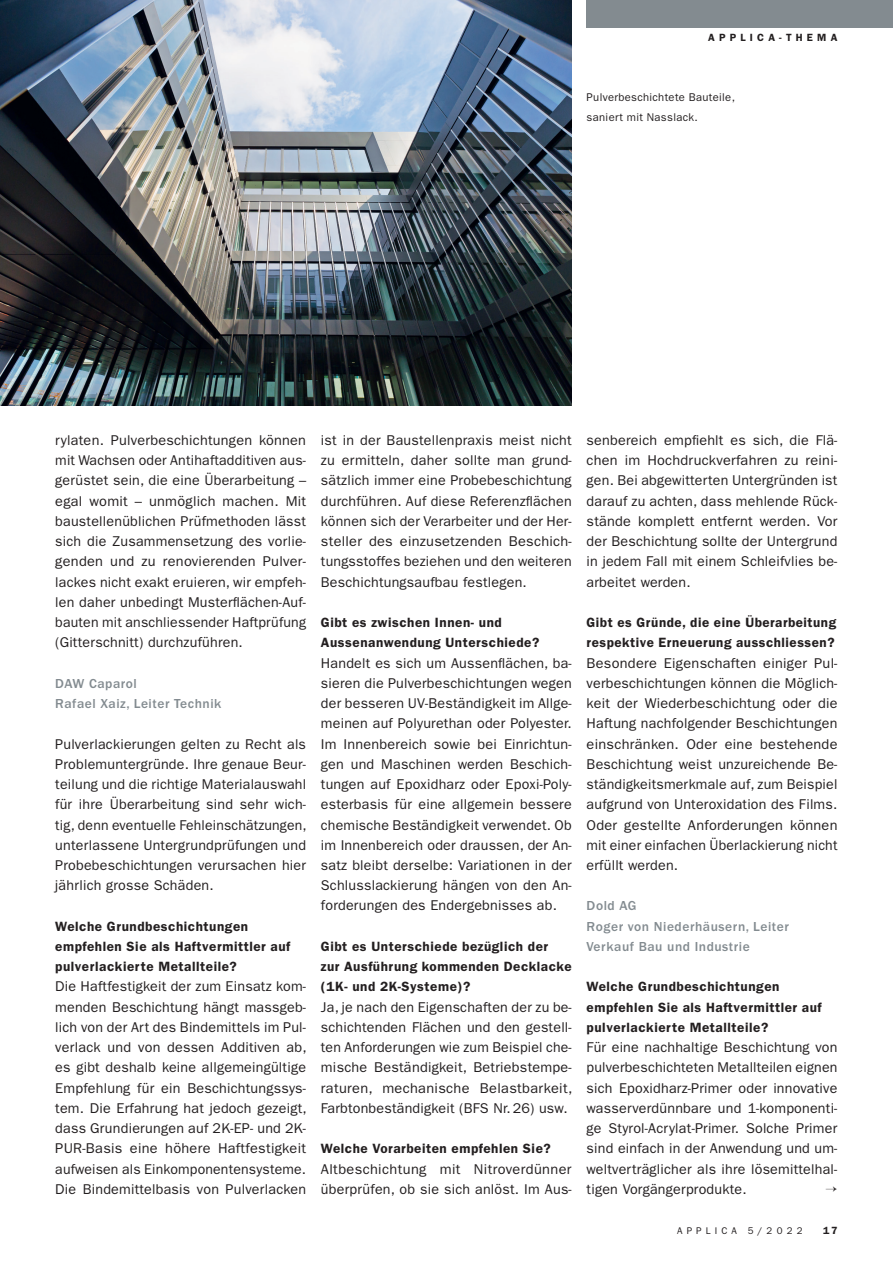
<style>
.page{position:relative;width:893px;height:1263px;background:#fff}
.page>*{position:absolute;margin:0;border:0;box-sizing:border-box;transform-origin:0 0}
.t1{font:14.25px/20.2px "ITC Franklin Gothic Std";letter-spacing:.015em;color:#231f20;text-align:justify}
.t2{font:600 13.5px/20.2px "ITC Franklin Gothic Std";letter-spacing:.04em;color:#231f20}
.t3{font:500 13.5px/20.2px "ITC Franklin Gothic Std";letter-spacing:.04em;color:#838b90}
.t4{font:11.25px/20.2px "ITC Franklin Gothic Std";letter-spacing:.03em;color:#231f20}
.t5{font:600 10.5px "ITC Franklin Gothic Std";letter-spacing:.4em;color:#231f20}
.t6{font:9.75px "ITC Franklin Gothic Std";letter-spacing:.42em;color:#231f20}
</style>
<div class="page">
<div style="left:587px;top:0;width:306px;height:28px;background:#838b90"></div>
<img style="left:0;top:0;width:572px;height:405px">
<p class="t5" style="left:708px;top:34px;width:131px">APPLICA-THEMA</p>
<p class="t4" style="left:587px;top:88px;width:150px">Pulverbeschichtete Bauteile, saniert mit Nasslack.</p>
<p class="t1" style="left:55px;top:431px;width:252px">rylaten. Pulverbeschichtungen können mit Wachsen oder Antihaftadditiven aus&shy;gerüstet sein, die eine Überarbeitung – egal womit – unmöglich machen. Mit baustellenüblichen Prüfmethoden lässt sich die Zusammensetzung des vorlie&shy;genden und zu renovierenden Pulver&shy;lackes nicht exakt eruieren, wir empfeh&shy;len daher unbedingt Musterflächen-Auf&shy;bauten mit anschliessender Haftprüfung (Gitterschnitt) durchzuführen.</p>
<p class="t3" style="left:55px;top:674px;width:168px">DAW Caparol<br>Rafael Xaiz, Leiter Technik</p>
<p class="t1" style="left:55px;top:735px;width:253px">Pulverlackierungen gelten zu Recht als Problemuntergründe. Ihre genaue Beur&shy;teilung und die richtige Materialauswahl für ihre Überarbeitung sind sehr wich&shy;tig, denn eventuelle Fehleinschätzungen, unterlassene Untergrundprüfungen und Probebeschichtungen verursachen hier jährlich grosse Schäden.</p>
<p class="t2" style="left:55px;top:917px;width:237px">Welche Grundbeschichtungen empfehlen Sie als Haftvermittler auf pulverlackierte Metallteile?</p>
<p class="t1" style="left:55px;top:977px;width:253px">Die Haftfestigkeit der zum Einsatz kom&shy;menden Beschichtung hängt massgeb&shy;lich von der Art des Bindemittels im Pul&shy;verlack und von dessen Additiven ab, es gibt deshalb keine allgemeingültige Empfehlung für ein Beschichtungssys&shy;tem. Die Erfahrung hat jedoch gezeigt, dass Grundierungen auf 2K-EP- und 2K-PUR-Basis eine höhere Haftfestigkeit aufweisen als Einkomponentensysteme.<br>Die Bindemittelbasis von Pulverlacken</p>
<p class="t1" style="left:321px;top:431px;width:252px">ist in der Baustellenpraxis meist nicht zu ermitteln, daher sollte man grund&shy;sätzlich immer eine Probebeschichtung durchführen. Auf diese Referenzflächen können sich der Verarbeiter und der Her&shy;steller des einzusetzenden Beschich&shy;tungsstoffes beziehen und den weiteren Beschichtungsaufbau festlegen.</p>
<p class="t2" style="left:321px;top:613px;width:220px">Gibt es zwischen Innen- und<br>Aussenanwendung Unterschiede?</p>
<p class="t1" style="left:321px;top:654px;width:252px">Handelt es sich um Aussenflächen, ba&shy;sieren die Pulverbeschichtungen wegen der besseren UV-Beständigkeit im Allge&shy;meinen auf Polyurethan oder Polyester.<br>Im Innenbereich sowie bei Einrichtun&shy;gen und Maschinen werden Beschich&shy;tungen auf Epoxidharz oder Epoxi-Poly&shy;esterbasis für eine allgemein bessere chemische Beständigkeit verwendet. Ob im Innenbereich oder draussen, der An&shy;satz bleibt derselbe: Variationen in der Schlusslackierung hängen von den An&shy;forderungen des Endergebnisses ab.</p>
<p class="t2" style="left:321px;top:937px;width:252px">Gibt es Unterschiede bezüglich der<br>zur Ausführung kommenden Decklacke (1K- und 2K-Systeme)?</p>
<p class="t1" style="left:321px;top:998px;width:253px">Ja, je nach den Eigenschaften der zu be&shy;schichtenden Flächen und den gestell&shy;ten Anforderungen wie zum Beispiel che&shy;mische Beständigkeit, Betriebstempe&shy;raturen, mechanische Belastbarkeit, Farbtonbeständigkeit (BFS Nr. 26) usw.</p>
<p class="t2" style="left:321px;top:1140px;width:231px">Welche Vorarbeiten empfehlen Sie?</p>
<p class="t1" style="left:321px;top:1160px;width:252px">Altbeschichtung mit Nitroverdünner überprüfen, ob sie sich anlöst. Im Aus-</p>
<p class="t1" style="left:587px;top:431px;width:252px">senbereich empfiehlt es sich, die Flä&shy;chen im Hochdruckverfahren zu reini&shy;gen. Bei abgewitterten Untergründen ist darauf zu achten, dass mehlende Rück&shy;stände komplett entfernt werden. Vor der Beschichtung sollte der Untergrund in jedem Fall mit einem Schleifvlies be&shy;arbeitet werden.</p>
<p class="t2" style="left:587px;top:613px;width:251px">Gibt es Gründe, die eine Überarbeitung respektive Erneuerung ausschliessen?</p>
<p class="t1" style="left:587px;top:654px;width:252px">Besondere Eigenschaften einiger Pul&shy;verbeschichtungen können die Möglich&shy;keit der Wiederbeschichtung oder die Haftung nachfolgender Beschichtungen einschränken. Oder eine bestehende Beschichtung weist unzureichende Be&shy;ständigkeitsmerkmale auf, zum Beispiel aufgrund von Unteroxida tion des Films.<br>Oder gestellte Anforderungen können mit einer einfachen Überlackierung nicht erfüllt werden.</p>
<p class="t3" style="left:587px;top:897px;width:204px">Dold AG<br>Roger von Niederhäusern, Leiter<br>Verkauf Bau und Industrie</p>
<p class="t2" style="left:587px;top:978px;width:237px">Welche Grundbeschichtungen empfehlen Sie als Haftvermittler auf pulverlackierte Metallteile?</p>
<p class="t1" style="left:587px;top:1038px;width:252px">Für eine nachhaltige Beschichtung von pulverbeschichteten Metallteilen eignen sich Epoxidharz-Primer oder innovative wasserverdünnbare und 1-komponenti&shy;ge Styrol-Acrylat-Primer. Solche Primer sind einfach in der Anwendung und um&shy;weltverträglicher als ihre lösemittelhal&shy;tigen Vorgängerprodukte.</p>
<p class="t6" style="left:677px;top:1227px;width:127px">APPLICA 5/2022</p>
<p class="t5" style="left:823px;top:1227px;width:16px">17</p>
</div>
